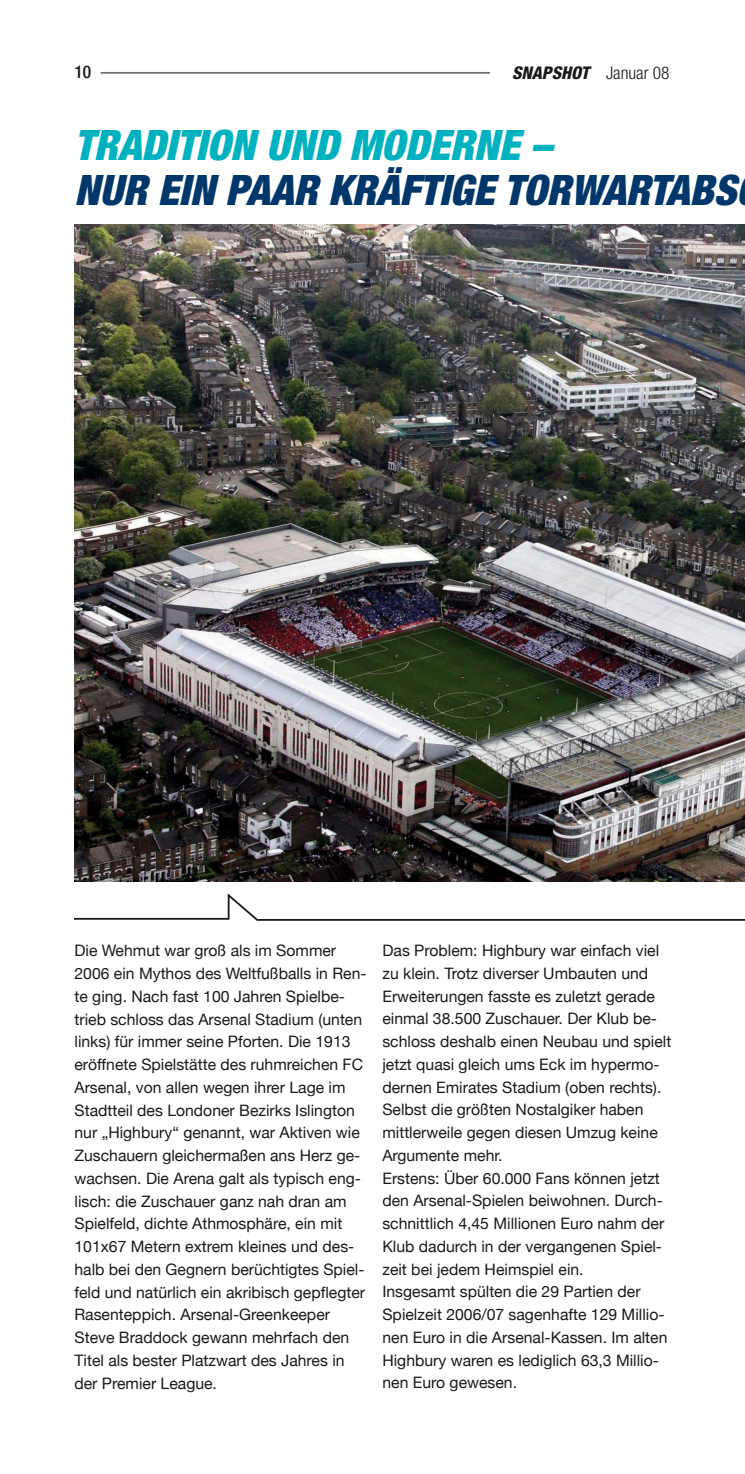
<style>
.page{position:relative;width:745px;height:1474px;background:#fff}
.page>*{position:absolute;margin:0;border:0;box-sizing:border-box;transform-origin:0 0}
.t1{font:italic 900 condensed 42px "Helvetica Neue";color:#00376b}
.t2{font:italic 900 condensed 42px "Helvetica Neue";color:#00b1bf}
.t3{font:300 condensed 17.5px "Helvetica Neue";color:#19181a}
.t4{font:italic 800 condensed 17.5px "Helvetica Neue";color:#19181a}
.t5{font:500 condensed 17.5px "Helvetica Neue";color:#19181a}
.t6{font:15.75px/22.8px "Helvetica Neue";color:#19181a}
.s1{font-weight:800;font-style:italic}
</style>
<div class="page">
<hr style="left:100px;top:72px;width:570px;height:2px;background:#6f7172">
<img style="left:74px;top:224px;width:670px;height:657px">
<svg style="left:73px;top:893px;width:671px;height:28px"></svg>
<div style="left:490px;top:60px;width:179px;height:40px;background:#fff"></div>
<p class="t5" style="left:74px;top:62px;width:18px">10</p>
<p class="t4" style="left:511px;top:62px;width:12px">SNAPSH</p>
<p class="t3" style="left:570px;top:63px;width:100px"><span class="s1">OT</span> Januar 08</p>
<h1 class="t2" style="left:207px;top:119px;width:346px">ON UND MODERNE –</h1>
<h1 class="t1" style="left:74px;top:164px;width:346px">NUR EIN PAA R KRÄFTIGE</h1>
<h1 class="t1" style="left:503px;top:164px;width:231px">TORWARTA BS</h1>
<h1 class="t2" style="left:74px;top:119px;width:64px">TRADITI</h1>
<p class="t6" style="left:74px;top:939px;width:293px">Die Wehmut war groß als im Sommer 2006 ein Mythos des Weltfußballs in Ren&shy;te ging. Nach fast 100 Jahren Spielbe&shy;trieb schloss das Arsenal Stadium (unten links) für immer seine Pforten. Die 1913 eröffnete Spielstätte des ruhmreichen FC Arsenal, von allen wegen ihrer Lage im Stadtteil des Londoner Bezirks Islington nur „Highbury“ genannt, war Aktiven wie Zuschauern gleichermaßen ans Herz ge&shy;wachsen. Die Arena galt als typisch eng&shy;lisch: die Zuschauer ganz nah dran am Spielfeld, dichte Athmosphäre, ein mit 101x67 Metern extrem kleines und des&shy;halb bei den Gegnern berüchtigtes Spiel&shy;feld und natürlich ein akribisch gepflegter Rasenteppich. Arsenal-Greenkeeper Steve Braddock gewann mehrfach den Titel als bester Platzwart des Jahres in der Premier League.</p>
<p class="t6" style="left:382px;top:939px;width:290px">Das Problem: Highbury war einfach viel zu klein. Trotz diverser Umbauten und Erweiterungen fasste es zuletzt gerade einmal 38.500 Zuschauer. Der Klub be&shy;schloss deshalb einen Neubau und spielt jetzt quasi gleich ums Eck im hypermo&shy;dernen Emirates Stadium (oben rechts).<br>Selbst die größten Nostalgiker haben mittlerweile gegen diesen Umzug keine Argumente mehr.<br>Erstens: Über 60.000 Fans können jetzt den Arsenal-Spielen beiwohnen. Durch&shy;schnittlich 4,45 Millionen Euro nahm der Klub dadurch in der vergangenen Spiel&shy;zeit bei jedem Heimspiel ein.<br>Insgesamt spülten die 29 Partien der Spielzeit 2006/07 sagenhafte 129 Millio&shy;nen Euro in die Arsenal-Kassen. Im alten Highbury waren es lediglich 63,3 Millio&shy;nen Euro gewesen.</p>
</div>
